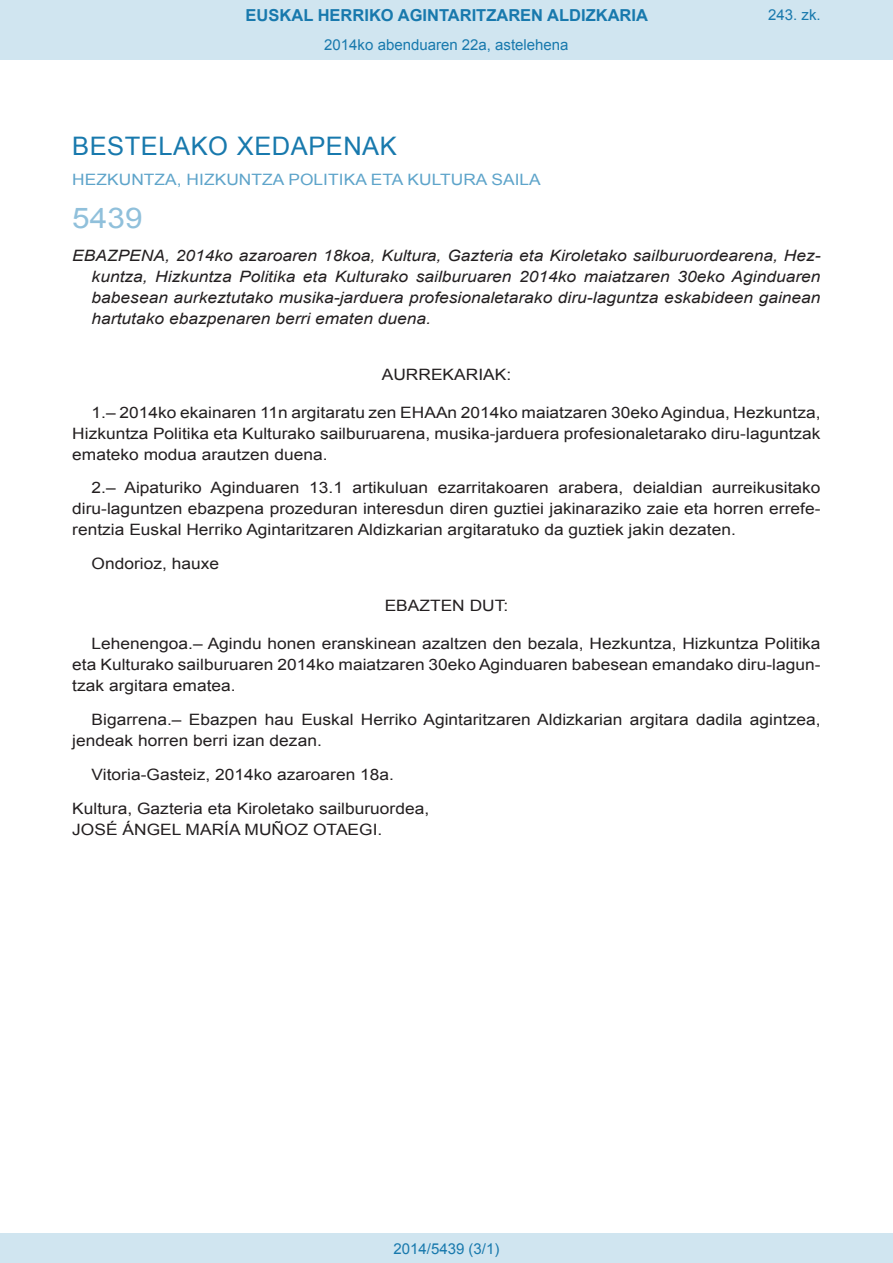
<style>
.page{position:relative;width:893px;height:1263px;background:#fff}
.page>*{position:absolute;margin:0;border:0;box-sizing:border-box;transform-origin:0 0}
.BOPVOrden{font:28.5px "Arial";color:#90c0db;scale:1.11 1}
.BOPVSeccion{font:25.5px "Arial";letter-spacing:.02em;color:#1879ad}
.t1{font:700 16.5px "Arial";color:#1879ad}
.BOPVDetalle{font:15.6px/21px "Arial";color:#231f20;text-align:justify;scale:1.11 1}
.BOPVTitulo{font:italic 15.6px/21px "Arial";color:#231f20;text-align:justify;scale:1.11 1}
.BOPVFirmaPuesto{font:15.6px "Arial";color:#231f20;scale:1.11 1}
.BOPVOrganismo{font:15.6px "Arial";letter-spacing:.005em;color:#5ea4ca;scale:1.11 1}
.BOPVFirmaLugFec{font:15.6px "Arial";color:#231f20;scale:1.11 1}
.BOPVFirmaNombre{font:15.6px "Arial";color:#231f20;scale:1.11 1}
.BOPVClave{font:15.6px "Arial";color:#231f20;scale:1.11 1}
.Paginacion_Centro{font:15px "Arial";color:#1879ad}
</style>
<div class="page">
<div style="left:0;top:0;width:893px;height:60px;background:#d0e5f0"></div>
<div style="left:0;top:1233px;width:893px;height:30px;background:#d0e5f0"></div>
<p class="t1" style="left:246px;top:4px;width:404px">EUSKAL HERRIKO AGINTARITZAREN ALDIZKARIA</p>
<p class="Paginacion_Centro" style="left:324px;top:35px;width:246px">2014ko abenduaren 22a, astelehena</p>
<p class="Paginacion_Centro" style="left:768px;top:5px;width:54px">243. zk.</p>
<p class="BOPVSeccion" style="left:72px;top:129px;width:326px">BESTELAKO XEDAPENAK</p>
<p class="BOPVOrganismo" style="left:72px;top:169px;width:424px">HEZKUNTZA, HIZKUNTZA POLITIKA ETA KULTURA SAILA</p>
<p class="BOPVOrden" style="left:72px;top:199px;width:65px">5439</p>
<p class="BOPVTitulo" style="left:92px;top:246px;width:658px;text-indent:-19px">EBAZPENA, 2014ko azaroaren 18koa, Kultura, Gazteria eta Kiroletako sailburuordearena, Hez&shy;kuntza, Hizkuntza Politika eta Kulturako sailburuaren 2014ko maiatzaren 30eko Aginduaren babesean aurkeztutako musika-jarduera profesionaletarako diru-laguntza eskabideen gainean hartutako ebazpenaren berri ematen duena.</p>
<p class="BOPVClave" style="left:382px;top:364px;width:118px">AURREKARIAK:</p>
<p class="BOPVDetalle" style="left:72px;top:402px;width:676px;text-indent:19px">1.– 2014ko ekainaren 11n argitaratu zen EHAAn 2014ko maiatzaren 30eko Agindua, Hezkuntza, Hizkuntza Politika eta Kulturako sailburuarena, musika-jarduera profesionaletarako diru-laguntzak emateko modua arautzen duena.</p>
<p class="BOPVDetalle" style="left:72px;top:477px;width:676px;text-indent:19px">2.– Aipaturiko Aginduaren 13.1 artikuluan ezarritakoaren arabera, deialdian aurreikusitako diru-laguntzen ebazpena prozeduran interesdun diren guztiei jakinaraziko zaie eta horren errefe&shy;rentzia Euskal Herriko Agintaritzaren Aldizkarian argitaratuko da guztiek jakin dezaten.</p>
<p class="BOPVDetalle" style="left:92px;top:553px;width:116px">Ondorioz, hauxe</p>
<p class="BOPVClave" style="left:385px;top:596px;width:113px">EBAZTEN DUT:</p>
<p class="BOPVDetalle" style="left:72px;top:633px;width:676px;text-indent:19px">Lehenengoa.– Agindu honen eranskinean azaltzen den bezala, Hezkuntza, Hizkuntza Politika eta Kulturako sailburuaren 2014ko maiatzaren 30eko Aginduaren babesean emandako diru-lagun&shy;tzak argitara ematea.</p>
<p class="BOPVDetalle" style="left:72px;top:709px;width:676px;text-indent:19px">Bigarrena.– Ebazpen hau Euskal Herriko Agintaritzaren Aldizkarian argitara dadila agintzea, jendeak horren berri izan dezan.</p>
<p class="BOPVFirmaLugFec" style="left:92px;top:764px;width:274px">Vitoria-Gasteiz, 2014ko azaroaren 18a.</p>
<p class="BOPVFirmaPuesto" style="left:72px;top:798px;width:323px">Kultura, Gazteria eta Kiroletako sailburuordea,</p>
<p class="BOPVFirmaNombre" style="left:72px;top:819px;width:281px">JOSÉ ÁNGEL MARÍA MUÑOZ OTAEGI.</p>
<p class="Paginacion_Centro" style="left:393px;top:1238px;width:107px">2014/5439 (3/1)</p>
</div>
